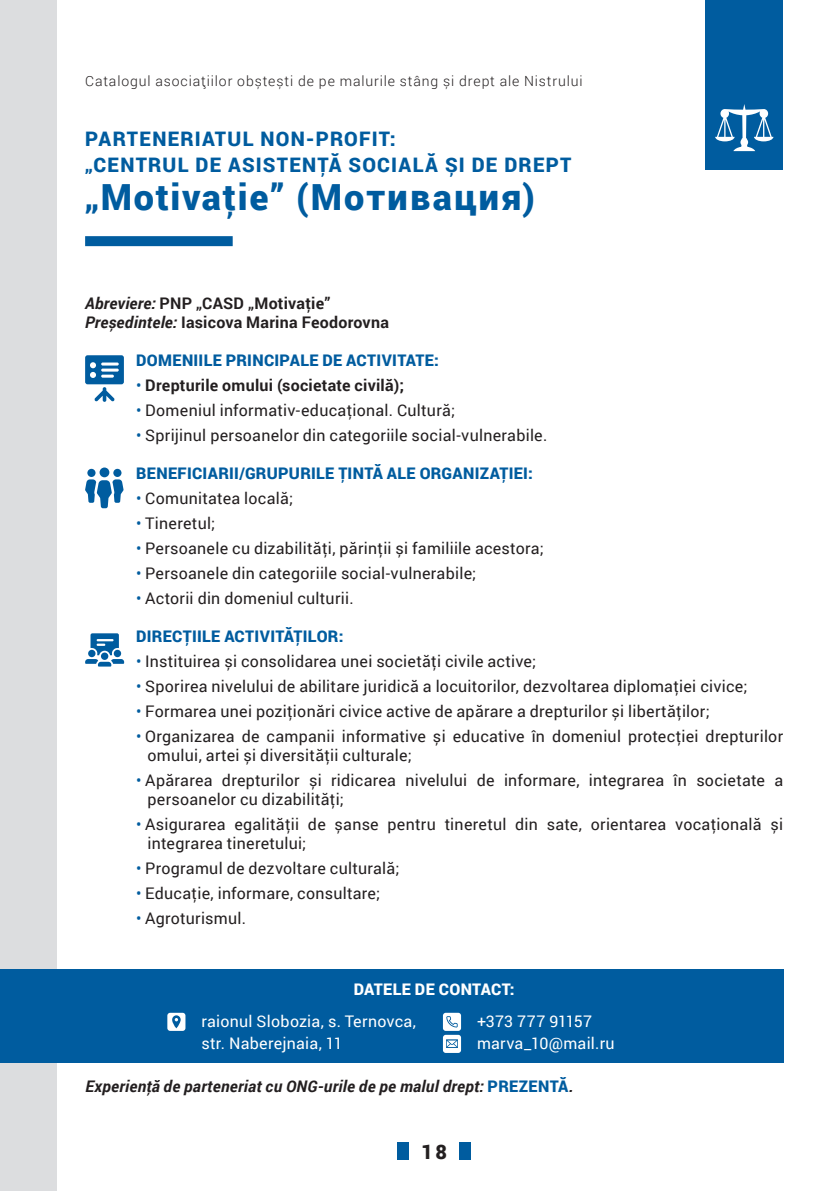
<style>
.page{position:relative;width:840px;height:1191px;background:#fff}
.page>*{position:absolute;margin:0;border:0;box-sizing:border-box;transform-origin:0 0}
.Caption_minimum{font:900 36px "Roboto";letter-spacing:.055em;color:#005c9f}
.Caption_minimum-2{font:900 20px "Roboto";letter-spacing:.06em;color:#005c9f}
.t1{font:900 20px "Roboto";color:#231f20}
.Caption_minimum-3{font:16px/19.2px "Roboto";letter-spacing:.015em;color:#231f20}
.Caption_minimum-4{font:700 16px "Roboto";letter-spacing:.015em;color:#231f20}
.Caption_minimum-5{font:900 16px "Roboto";letter-spacing:.02em;color:#005c9f}
.Caption_minimum-6{font:16px "Roboto";letter-spacing:.015em;color:#fff}
.Caption_minimum-7{font:italic 700 16px "Roboto";letter-spacing:.015em;color:#231f20}
.Caption_minimum-8{font:900 16px "Roboto";letter-spacing:.02em;color:#fff}
.t2{font:300 14px "Roboto";letter-spacing:.065em;color:#231f20}
.s1{font-style:italic}
.s2{font-weight:400;color:#005c9f}
.s3{color:#005c9f}
.s4{font-weight:900;font-style:normal;color:#005c9f}
</style>
<div class="page">
<div style="left:0;top:0;width:57px;height:1191px;background:#dcdddf"></div>
<div style="left:85px;top:236px;width:147px;height:10px;background:#005c9f"></div>
<div style="left:705px;top:0;width:77px;height:170px;background:#005c9f"></div>
<svg style="left:715px;top:104px;width:58px;height:47px"></svg>
<div style="left:397px;top:1142px;width:12px;height:18px;background:#005c9f"></div>
<div style="left:459px;top:1142px;width:11px;height:18px;background:#005c9f"></div>
<div style="left:0;top:969px;width:782px;height:93px;background:#005c9f"></div>
<div style="left:167px;top:1012px;width:18px;height:19px;background:#fff;border-radius:3px"></div>
<svg style="left:172px;top:1015px;width:8px;height:13px"></svg>
<div style="left:442px;top:1012px;width:19px;height:19px;background:#fff;border-radius:3px"></div>
<svg style="left:446px;top:1016px;width:11px;height:11px"></svg>
<div style="left:442px;top:1034px;width:19px;height:19px;background:#fff;border-radius:3px"></div>
<svg style="left:446px;top:1039px;width:11px;height:8px"></svg>
<svg style="left:85px;top:355px;width:39px;height:47px"></svg>
<svg style="left:85px;top:467px;width:38px;height:41px"></svg>
<svg style="left:85px;top:633px;width:39px;height:33px"></svg>
<p class="t2" style="left:85px;top:71px;width:499px">Catalogul asociațiilor obștești de pe malurile stâng și drept ale Nistrului</p>
<p class="Caption_minimum-2" style="left:85px;top:125px;width:312px">PARTENERIATUL NON-PROFIT:</p>
<p class="Caption_minimum-2" style="left:85px;top:151px;width:487px">„CENTRUL DE ASISTENŢĂ SOCIALĂ ȘI DE DREPT</p>
<p class="Caption_minimum" style="left:85px;top:172px;width:451px">„Motivaţie” (Мотивация)</p>
<p class="Caption_minimum-4" style="left:85px;top:292px;width:246px"><span class="s1">Abreviere:</span> PNP „CASD „Motivaţie”</p>
<p class="Caption_minimum-4" style="left:85px;top:311px;width:305px"><span class="s1">Președintele:</span> Iasicova Marina Feodorovna</p>
<p class="Caption_minimum-5" style="left:136px;top:349px;width:304px">DOMENIILE PRINCIPALE DE ACTIVITATE:</p>
<p class="Caption_minimum-4" style="left:136px;top:374px;width:269px"><span class="s2">•</span> Drepturile omului (societate civilă);</p>
<p class="Caption_minimum-3" style="left:136px;top:400px;width:320px"><span class="s3">•</span> Domeniul informativ-educaţional. Cultură;</p>
<p class="Caption_minimum-3" style="left:136px;top:425px;width:412px"><span class="s3">•</span> Sprijinul persoanelor din categoriile social-vulnerabile.</p>
<p class="Caption_minimum-5" style="left:136px;top:462px;width:398px">BENEFICIARII/GRUPURILE ŢINTĂ ALE ORGANIZAŢIEI:</p>
<p class="Caption_minimum-3" style="left:136px;top:488px;width:158px"><span class="s3">•</span> Comunitatea locală;</p>
<p class="Caption_minimum-3" style="left:136px;top:513px;width:80px"><span class="s3">•</span> Tineretul;</p>
<p class="Caption_minimum-3" style="left:136px;top:538px;width:409px"><span class="s3">•</span> Persoanele cu dizabilităţi, părinţii și familiile acestora;</p>
<p class="Caption_minimum-3" style="left:136px;top:563px;width:341px"><span class="s3">•</span> Persoanele din categoriile social-vulnerabile;</p>
<p class="Caption_minimum-3" style="left:136px;top:588px;width:219px"><span class="s3">•</span> Actorii din domeniul culturii.</p>
<p class="Caption_minimum-5" style="left:136px;top:625px;width:209px">DIRECŢIILE ACTIVITĂŢILOR:</p>
<p class="Caption_minimum-3" style="left:136px;top:651px;width:401px"><span class="s3">•</span> Instituirea și consolidarea unei societăţi civile active;</p>
<p class="Caption_minimum-3" style="left:136px;top:676px;width:612px"><span class="s3">•</span> Sporirea nivelului de abilitare juridică a locuitorilor, dezvoltarea diplomaţiei civice;</p>
<p class="Caption_minimum-3" style="left:136px;top:701px;width:575px"><span class="s3">•</span> Formarea unei poziţionări civice active de apărare a drepturilor și libertăţilor;</p>
<p class="Caption_minimum-3" style="left:147px;top:726px;width:636px;text-indent:-11px"><span class="s3">•</span> Organizarea de campanii informative și educative în domeniul protecţiei drepturilor omului, artei și diversităţii culturale;</p>
<p class="Caption_minimum-3" style="left:147px;top:770px;width:636px;text-indent:-11px"><span class="s3">•</span> Apărarea drepturilor și ridicarea nivelului de informare, integrarea în societate a persoanelor cu dizabilităţi;</p>
<p class="Caption_minimum-3" style="left:147px;top:814px;width:636px;text-indent:-11px"><span class="s3">•</span> Asigurarea egalităţii de șanse pentru tineretul din sate, orientarea vocaţională și integrarea tineretului;</p>
<p class="Caption_minimum-3" style="left:136px;top:858px;width:265px"><span class="s3">•</span> Programul de dezvoltare culturală;</p>
<p class="Caption_minimum-3" style="left:136px;top:883px;width:245px"><span class="s3">•</span> Educaţie, informare, consultare;</p>
<p class="Caption_minimum-3" style="left:136px;top:908px;width:111px"><span class="s3">•</span> Agroturismul.</p>
<p class="Caption_minimum-8" style="left:353px;top:978px;width:162px">DATELE DE CONTACT:</p>
<p class="Caption_minimum-6" style="left:201px;top:1009px;width:216px">raionul Slobozia, s. Ternovca,</p>
<p class="Caption_minimum-6" style="left:201px;top:1031px;width:143px">str. Naberejnaia, 11</p>
<p class="Caption_minimum-6" style="left:476px;top:1009px;width:117px">+373 777 91157</p>
<p class="Caption_minimum-6" style="left:476px;top:1031px;width:139px">marva_10@mail.ru</p>
<p class="Caption_minimum-7" style="left:86px;top:1075px;width:489px">Experienţă de parteneriat cu ONG-urile de pe malul drept: <span class="s4">PREZENTĂ</span>.</p>
<p class="t1" style="left:421px;top:1137px;width:27px">18</p>
</div>
